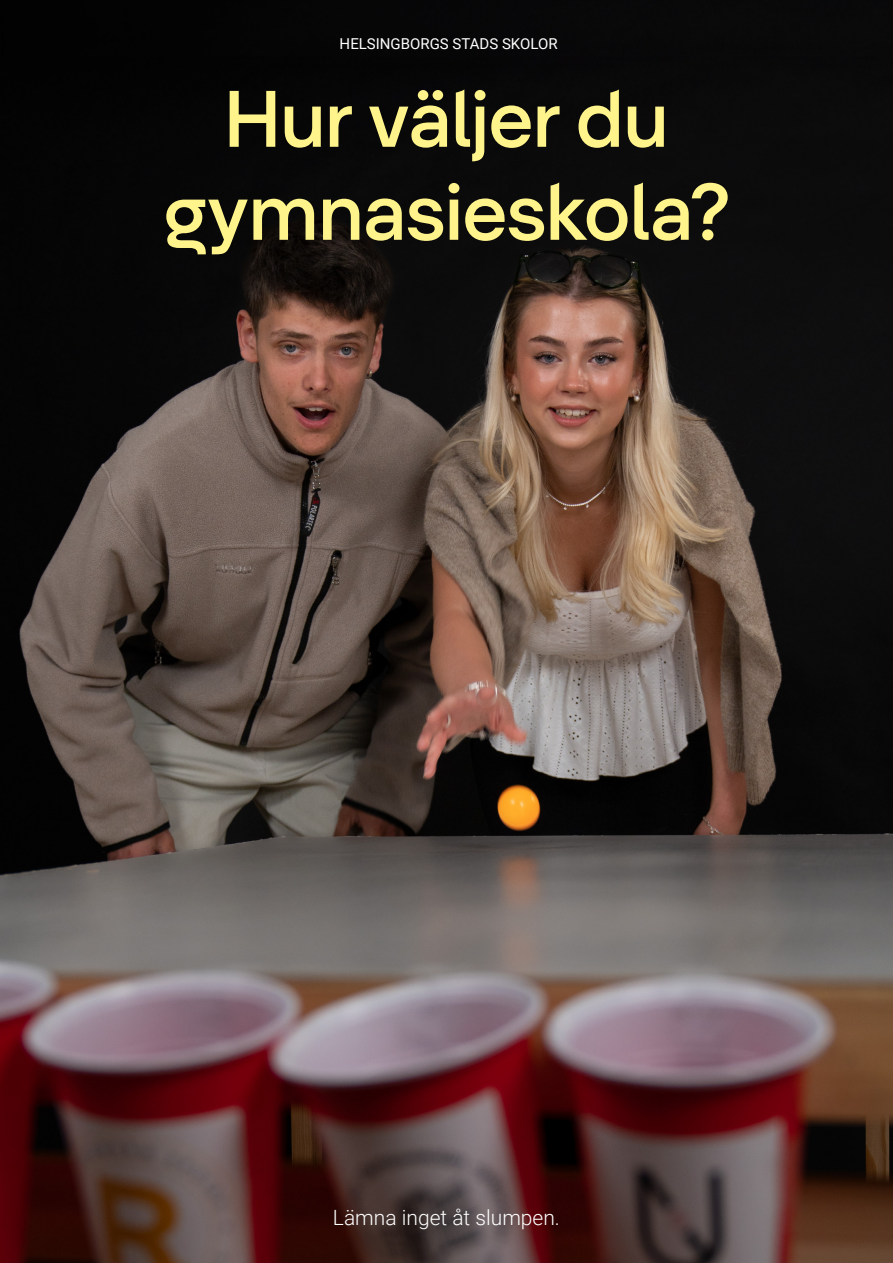
<style>
.page{position:relative;width:893px;height:1263px;background:#fff}
.page>*{position:absolute;margin:0;border:0;box-sizing:border-box;transform-origin:0 0}
.t1{font:500 81px/93px "Helsingborg Sans";color:#fff48c;text-align:center}
.t2{font:300 21px "Roboto";color:#fff}
.t3{font:15px "Roboto";color:#fff}
</style>
<div class="page">
<img style="left:0;top:0;width:893px;height:1263px">
<p class="t3" style="left:340px;top:33px;width:219px">HELSINGBORGS STADS SKOLOR</p>
<p class="t1" style="left:164px;top:71px;width:567px">Hur väljer du gymnasieskola?</p>
<p class="t2" style="left:333px;top:1202px;width:229px">Lämna inget åt slumpen.</p>
</div>
